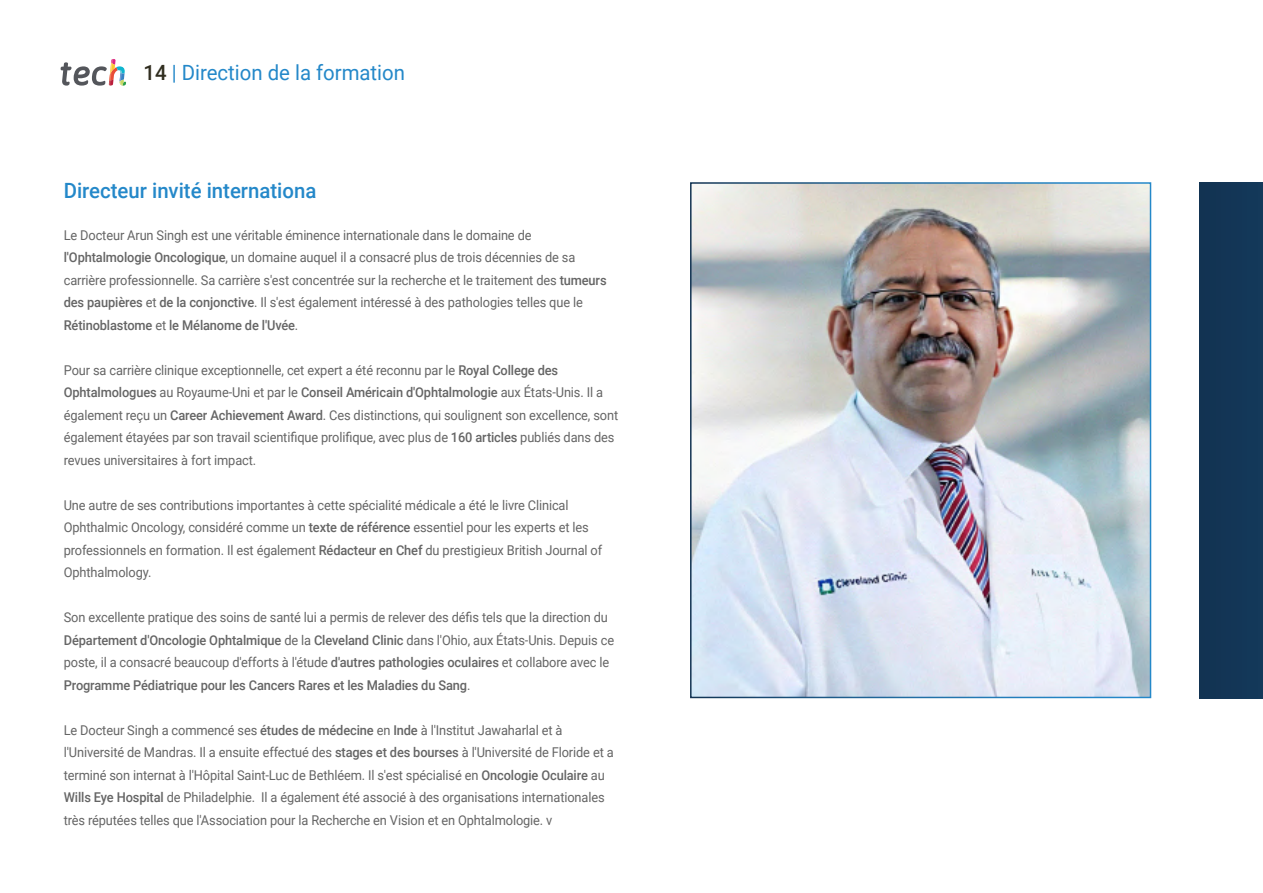
<style>
.page{position:relative;width:1263px;height:893px;background:#fff}
.page>*{position:absolute;margin:0;border:0;box-sizing:border-box;transform-origin:0 0}
.t1{font:500 21px "Roboto";color:#2488c9}
.t2{font:21px "Roboto";color:#2488c9}
.t3{font:13.5px/22.5px "Roboto";letter-spacing:-.01em;color:#656565;scale:.95 1}
.s1{font-weight:500;color:#312e20}
.s2{font-weight:500}
</style>
<div class="page">
<div style="left:1199px;top:182px;width:64px;height:516px;background:#133556"></div>
<img style="left:693px;top:185px;width:455px;height:510px">
<div style="left:690px;top:182px;width:461px;height:516px;border:2px solid #fff"></div>
<svg style="left:61px;top:59px;width:65px;height:27px"></svg>
<h1 class="t2" style="left:144px;top:57px;width:263px"><span class="s1">14</span> | Direction de la formation</h1>
<h1 class="t1" style="left:64px;top:176px;width:254px">Directeur invité internationa</h1>
<p class="t3" style="left:64px;top:223px;width:573px">Le Docteur Arun Singh est une véritable éminence internationale dans le domaine de <span class="s2">l'Ophtalmologie Oncologique</span>, un domaine auquel il a consacré plus de trois décennies de sa carrière professionnelle. Sa carrière s'est concentrée sur la recherche et le traitement des <span class="s2">tumeurs des paupières</span> et <span class="s2">de la conjonctive</span>. Il s'est également intéressé à des pathologies telles que le <span class="s2">Rétinoblastome</span> et <span class="s2">le Mélanome de l'Uvée</span>.</p>
<p class="t3" style="left:64px;top:358px;width:585px">Pour sa carrière clinique exceptionnelle, cet expert a été reconnu par le <span class="s2">Royal College des Ophtalmologues</span> au Royaume-Uni et par le <span class="s2">Conseil Américain d'Ophtalmologie</span> aux États-Unis. Il a également reçu un <span class="s2">Career Achievement Award</span>. Ces distinctions, qui soulignent son excellence, sont également étayées par son travail scientifique prolifique, avec plus de <span class="s2">160 articles</span> publiés dans des revues universitaires à fort impact.</p>
<p class="t3" style="left:64px;top:493px;width:568px">Une autre de ses contributions importantes à cette spécialité médicale a été le livre Clinical Ophthalmic Oncology, considéré comme un <span class="s2">texte de référence</span> essentiel pour les experts et les professionnels en formation. Il est également <span class="s2">Rédacteur en Chef</span> du prestigieux British Journal of Ophthalmology.</p>
<p class="t3" style="left:64px;top:606px;width:581px">Son excellente pratique des soins de santé lui a permis de relever des défis tels que la direction du <span class="s2">Département d'Oncologie Ophtalmique</span> de la <span class="s2">Cleveland Clinic</span> dans l'Ohio, aux États-Unis. Depuis ce poste, il a consacré beaucoup d'efforts à l'étude <span class="s2">d'autres pathologies oculaires</span> et collabore avec le <span class="s2">Programme Pédiatrique pour les Cancers Rares et les Maladies du Sang</span>.</p>
<p class="t3" style="left:64px;top:718px;width:580px">Le Docteur Singh a commencé ses <span class="s2">études de médecine</span> en <span class="s2">Inde</span> à l'Institut Jawaharlal et à l'Université de Mandras. Il a ensuite effectué des <span class="s2">stages et des bourses</span> à l'Université de Floride et a terminé son internat à l'Hôpital Saint-Luc de Bethléem. Il s'est spécialisé en <span class="s2">Oncologie Oculaire</span> au <span class="s2">Wills Eye Hospital</span> de Philadelphie. Il a également été associé à des organisations internationales très réputées telles que l'Association pour la Recherche en Vision et en Ophtalmologie. v</p>
</div>
